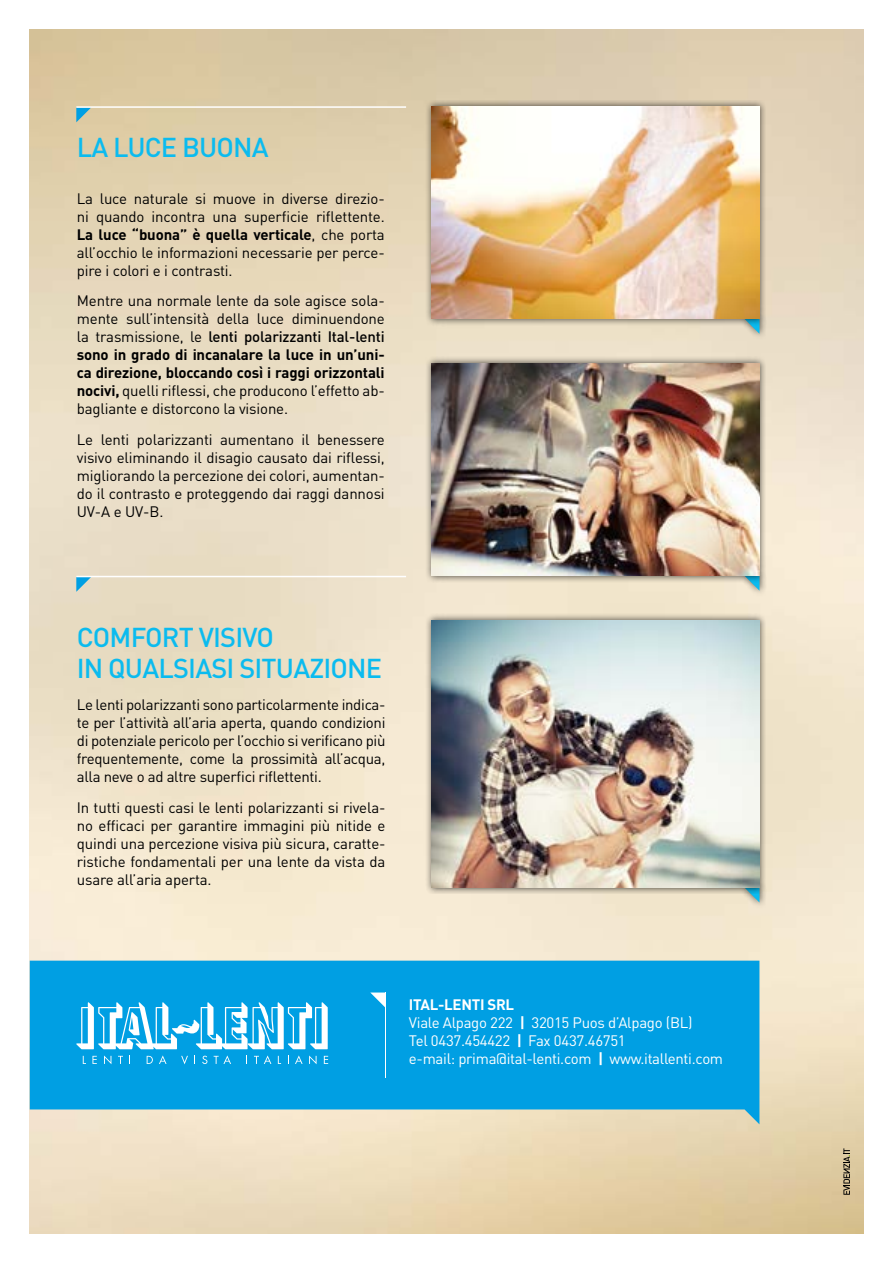
<style>
.page{position:relative;width:893px;height:1263px;background:#fff}
.page>*{position:absolute;margin:0;border:0;box-sizing:border-box;transform-origin:0 0}
.t1{font:500 27px/31.5px "DIN";letter-spacing:-.03em;color:#0bbbef}
.t2{font:15px/18px "DIN";letter-spacing:-.01em;color:#000;text-align:justify}
.t3{font:15px/18px "DIN";letter-spacing:-.02em;color:#fff}
.s1{font-weight:700}
.s2{font-weight:500}
</style>
<div class="page">
<svg style="left:843px;top:1148px;width:7px;height:47px"></svg>
<svg style="left:30px;top:961px;width:729px;height:163px;fill:#009fe3"></svg>
<svg style="left:370px;top:992px;width:15px;height:15px"></svg>
<hr style="left:385px;top:992px;width:1px;height:85px;background:#fff">
<svg style="left:76px;top:1002px;width:252px;height:47px"></svg>
<svg style="left:83px;top:1056px;width:3px;height:8px"></svg>
<svg style="left:92px;top:1056px;width:5px;height:8px"></svg>
<svg style="left:104px;top:1055px;width:7px;height:9px"></svg>
<svg style="left:118px;top:1056px;width:5px;height:8px"></svg>
<svg style="left:147px;top:1056px;width:6px;height:8px"></svg>
<svg style="left:159px;top:1055px;width:8px;height:9px"></svg>
<svg style="left:181px;top:1056px;width:7px;height:8px"></svg>
<svg style="left:202px;top:1056px;width:5px;height:8px"></svg>
<svg style="left:214px;top:1055px;width:17px;height:9px"></svg>
<svg style="left:254px;top:1055px;width:17px;height:9px"></svg>
<svg style="left:278px;top:1056px;width:3px;height:8px"></svg>
<svg style="left:295px;top:1055px;width:8px;height:9px"></svg>
<svg style="left:309px;top:1055px;width:8px;height:9px"></svg>
<svg style="left:324px;top:1056px;width:4px;height:8px"></svg>
<svg style="left:76px;top:108px;width:15px;height:14px"></svg>
<svg style="left:76px;top:577px;width:15px;height:15px"></svg>
<div style="left:738px;top:881px;width:28px;height:28px;background:#000;opacity:.65"></div>
<svg style="left:745px;top:894px;width:14px;height:8px"></svg>
<div style="left:425px;top:613px;width:340px;height:281px;background:#000;opacity:.65"></div>
<img style="left:432px;top:620px;width:327px;height:268px">
<div style="left:738px;top:569px;width:28px;height:27px;background:#000;opacity:.65"></div>
<svg style="left:745px;top:583px;width:14px;height:8px"></svg>
<div style="left:425px;top:357px;width:340px;height:226px;background:#000;opacity:.65"></div>
<img style="left:432px;top:363px;width:327px;height:213px">
<div style="left:738px;top:312px;width:28px;height:29px;background:#000;opacity:.65"></div>
<svg style="left:745px;top:326px;width:14px;height:8px"></svg>
<div style="left:425px;top:100px;width:340px;height:226px;background:#000;opacity:.65"></div>
<img style="left:432px;top:106px;width:327px;height:213px">
<h1 class="t1" style="left:77px;top:131px;width:193px">LA LUCE BUONA</h1>
<p class="t2" style="left:77px;top:189px;width:309px">La luce naturale si muove in diverse direzio&shy;ni quando incontra una superficie riflettente.<br><span class="s1">La luce “buona” è quella verticale</span>, che porta all’occhio le informazioni necessarie per perce&shy;pire i colori e i contrasti.</p>
<p class="t2" style="left:77px;top:292px;width:309px">Mentre una normale lente da sole agisce sola&shy;mente sull’intensità della luce diminuendone la trasmissione, le <span class="s2">lenti polarizzanti Ital-lenti </span><span class="s1">sono in grado di incanalare la luce in un’uni&shy;ca direzione, bloccando così i raggi orizzontali nocivi,</span> quelli riflessi, che producono l’effetto ab&shy;bagliante e distorcono la visione.</p>
<p class="t2" style="left:77px;top:430px;width:309px">Le lenti polarizzanti aumentano il benessere visivo eliminando il disagio causato dai riflessi, migliorando la percezione dei colori, aumentan&shy;do il contrasto e proteggendo dai raggi dannosi UV-A e UV-B.</p>
<h1 class="t1" style="left:77px;top:620px;width:307px">COMFORT VISIVO<br>IN QUALSIASI SITUAZIONE</h1>
<p class="t2" style="left:77px;top:695px;width:310px">Le lenti polarizzanti sono particolarmente indica&shy;te per l’attività all’aria aperta, quando condizioni di potenziale pericolo per l’occhio si verificano più frequentemente, come la prossimità all’acqua, alla neve o ad altre superfici riflettenti.</p>
<p class="t2" style="left:77px;top:798px;width:310px">In tutti questi casi le lenti polarizzanti si rivela&shy;no efficaci per garantire immagini più nitide e quindi una percezione visiva più sicura, caratte&shy;ristiche fondamentali per una lente da vista da usare all’aria aperta.</p>
<p class="t3" style="left:409px;top:995px;width:316px"><span class="s1">ITAL-LENTI SRL<br></span>Viale Alpago 222 <span class="s1">|</span> 32015 Puos d’Alpago (BL)<br>Tel 0437.454422 <span class="s1">|</span> Fax 0437.46751<br>e-mail: prima@ital-lenti.com <span class="s1">|</span> www.itallenti.com</p>
</div>
